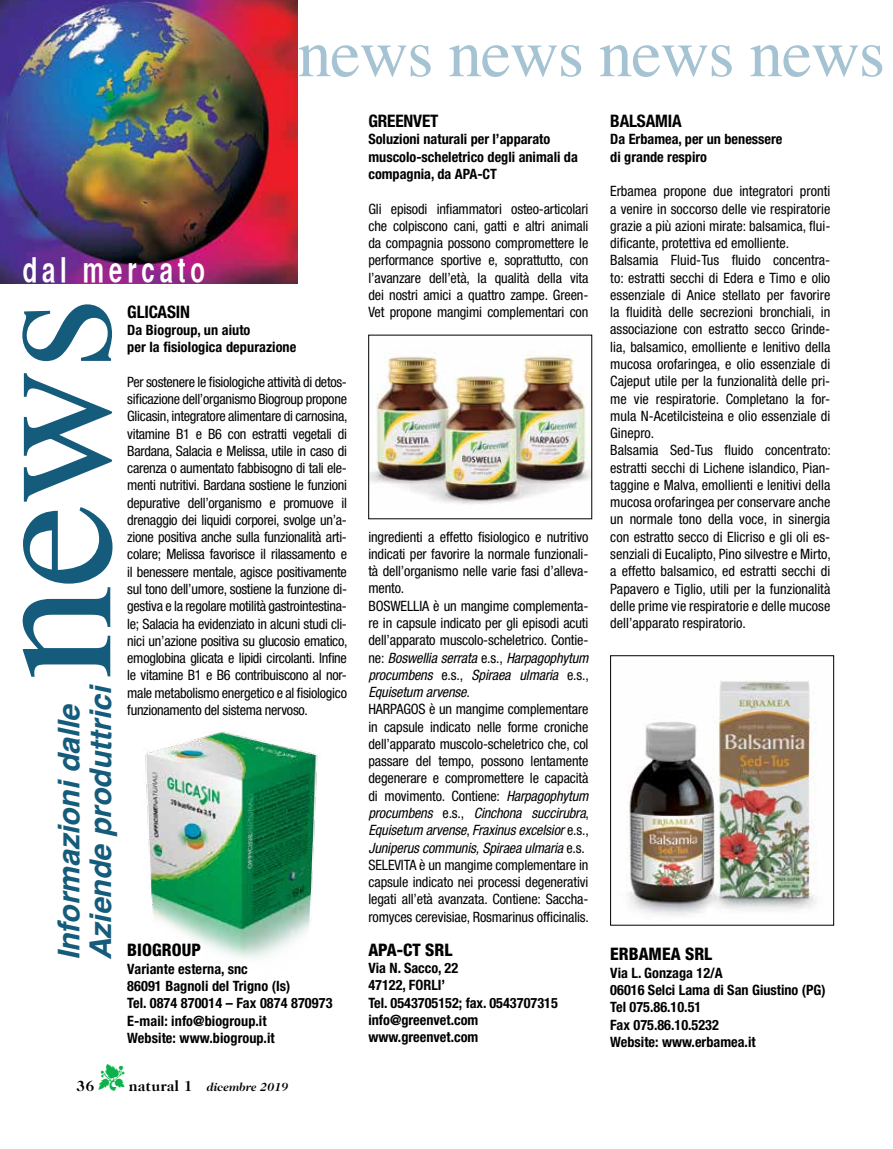
<style>
.page{position:relative;width:893px;height:1149px;background:#fff}
.page>*{position:absolute;margin:0;border:0;box-sizing:border-box;transform-origin:0 0}
.t1{font:190.5px "Times";color:#145b7c}
.t2{font:67.5px "Times";letter-spacing:-.015em;color:#a5c3d2}
.t3{font:34.5px "Helvetica CY Bold";letter-spacing:.16em;color:#fff;scale:.85 1}
.t4{font:italic 700 30px/31.5px "Helvetica";color:#145b7c}
.t5{font:800 condensed 17.25px "Helvetica Neue LT Std";color:#000}
.t6{font:700 condensed 17.25px "Helvetica Neue LT Std";letter-spacing:-.01em;color:#000}
.t7{font:700 15px "Caslon 224 IT Cby BT";color:#000}
.t8{font:condensed 14.25px/17.2px "Helvetica Neue LT Std";color:#000;text-align:justify}
.t9{font:700 condensed 14.25px/17.2px "Helvetica Neue LT Std";color:#000}
.t10{font:italic 700 12px "Caslon 224 IT Cby BT";color:#000}
.s1{color:#0db14b}
.s2{font-style:normal;font-size:15px}
.s3{font-style:italic}
</style>
<div class="page">
<img style="left:0;top:0;width:298px;height:283px">
<img style="left:145px;top:731px;width:173px;height:228px">
<img style="left:370px;top:352px;width:220px;height:152px">
<img style="left:626px;top:680px;width:191px;height:236px">
<div style="left:610px;top:655px;width:224px;height:270px;border:1px solid #000"></div>
<h2 class="t2" style="left:298px;top:-10px;width:589px">news news news news</h2>
<h3 class="t3" style="left:23px;top:248px;width:216px">dal mercato</h3>
<h1 class="t1" style="left:-132px;top:679px;width:384px;rotate:-90deg">news</h1>
<h3 class="t4" style="left:53px;top:960px;width:277px;rotate:-90deg">Informazioni dalle<br>Aziende produttrici</h3>
<p class="t6" style="left:127px;top:301px;width:64px">GLICASIN</p>
<p class="t9" style="left:127px;top:321px;width:171px">Da Biogroup, un aiuto<br>per la fisiologica depurazione</p>
<p class="t8" style="left:127px;top:373px;width:222px">Per sostenere le fisiologiche attività di detos&shy;sificazione dell’organismo Biogroup propone Glicasin, integratore alimentare di carnosina, vitamine B1 e B6 con estratti vegetali di Bardana, Salacia e Melissa, utile in caso di carenza o aumentato fabbisogno di tali ele&shy;menti nutritivi. Bardana sostiene le funzioni depurative dell’organismo e promuove il drenaggio dei liquidi corporei, svolge un’a&shy;zione positiva anche sulla funzionalità arti&shy;colare; Melissa favorisce il rilassamento e il benessere mentale, agisce positivamente sul tono dell’umore, sostiene la funzione di&shy;gestiva e la regolare motilità gastrointestina&shy;le; Salacia ha evidenziato in alcuni studi cli&shy;nici un’azione positiva su glucosio ematico, emoglobina glicata e lipidi circolanti. Infine le vitamine B1 e B6 contribuiscono al nor&shy;male metabolismo energetico e al fisiologico funzionamento del sistema nervoso.</p>
<p class="t5" style="left:127px;top:939px;width:75px">BIOGROUP</p>
<p class="t9" style="left:127px;top:959px;width:207px">Variante esterna, snc<br>86091 Bagnoli del Trigno (Is)<br>Tel. 0874 870014 – Fax 0874 870973<br>E-mail: info@biogroup.it<br>Website: www.biogroup.it</p>
<p class="t10" style="left:99px;top:1079px;width:191px"><span class="s1">▼</span> <span class="s2">natural 1</span> dicembre 2019</p>
<p class="t7" style="left:77px;top:1076px;width:19px">36</p>
<p class="t6" style="left:368px;top:111px;width:72px">GREENVET</p>
<p class="t9" style="left:368px;top:130px;width:211px">Soluzioni naturali per l’apparato muscolo-scheletrico degli animali da compagnia, da APA-CT</p>
<p class="t8" style="left:368px;top:200px;width:222px">Gli episodi infiammatori osteo-articolari che colpiscono cani, gatti e altri animali da compagnia possono compromettere le performance sportive e, soprattutto, con l’avanzare dell’età, la qualità della vita dei nostri amici a quattro zampe. Green-Vet propone mangimi complementari con</p>
<p class="t8" style="left:368px;top:527px;width:222px;text-align:left">ingredienti a effetto fisiologico e nutritivo indicati per favorire la normale funzionali&shy;tà dell’organismo nelle varie fasi d’alleva&shy;mento.<br>BOSWELLIA è un mangime complementa&shy;re in capsule indicato per gli episodi acuti dell’apparato muscolo-scheletrico. Contie&shy;ne: <span class="s3">Boswellia serrata</span> e.s., <span class="s3">Harpagophytum procumbens</span> e.s., <span class="s3">Spiraea ulmaria</span> e.s., <span class="s3">Equisetum arvense</span>.<br>HARPAGOS è un mangime complementare in capsule indicato nelle forme croniche dell’apparato muscolo-scheletrico che, col passare del tempo, possono lentamente degenerare e compromettere le capacità di movimento. Contiene: <span class="s3">Harpagophytum procumbens</span> e.s., <span class="s3">Cinchona succirubra</span>, <span class="s3">Equisetum arvense</span>, <span class="s3">Fraxinus excelsior</span> e.s., <span class="s3">Juniperus communis, Spiraea ulmaria</span> e.s.<br>SELEVITA è un mangime complementare in capsule indicato nei processi degenerativi legati all’età avanzata. Contiene: Saccha&shy;romyces cerevisiae, Rosmarinus officinalis.</p>
<p class="t5" style="left:368px;top:938px;width:86px">APA-CT SRL</p>
<p class="t9" style="left:368px;top:958px;width:191px">Via N. Sacco, 22<br>47122, FORLI’<br>Tel. 0543705152; fax. 0543707315 info@greenvet.com www.greenvet.com</p>
<p class="t6" style="left:610px;top:111px;width:73px">BALSAMIA</p>
<p class="t9" style="left:610px;top:130px;width:174px">Da Erbamea, per un benessere di grande respiro</p>
<p class="t8" style="left:610px;top:182px;width:222px;text-align:left">Erbamea propone due integratori pronti a venire in soccorso delle vie respiratorie grazie a più azioni mirate: balsamica, flui&shy;dificante, protettiva ed emolliente.<br>Balsamia Fluid-Tus fluido concentra&shy;to: estratti secchi di Edera e Timo e olio essenziale di Anice stellato per favorire la fluidità delle secrezioni bronchiali, in associazione con estratto secco Grinde&shy;lia, balsamico, emolliente e lenitivo della mucosa orofaringea, e olio essenziale di Cajeput utile per la funzionalità delle pri&shy;me vie respiratorie. Completano la for&shy;mula N-Acetilcisteina e olio essenziale di Ginepro.<br>Balsamia Sed-Tus fluido concentrato: estratti secchi di Lichene islandico, Pian&shy;taggine e Malva, emollienti e lenitivi della mucosa orofaringea per conservare anche un normale tono della voce, in sinergia con estratto secco di Elicriso e gli oli es&shy;senziali di Eucalipto, Pino silvestre e Mirto, a effetto balsamico, ed estratti secchi di Papavero e Tiglio, utili per la funzionalità delle prime vie respiratorie e delle mucose dell’apparato respiratorio.</p>
<p class="t5" style="left:610px;top:943px;width:94px">ERBAMEA Srl</p>
<p class="t9" style="left:610px;top:963px;width:217px">Via L. Gonzaga 12/A<br>06016 Selci Lama di San Giustino (PG)<br>Tel 075.86.10.51<br>Fax 075.86.10.5232<br>Website: www.erbamea.it</p>
</div>
